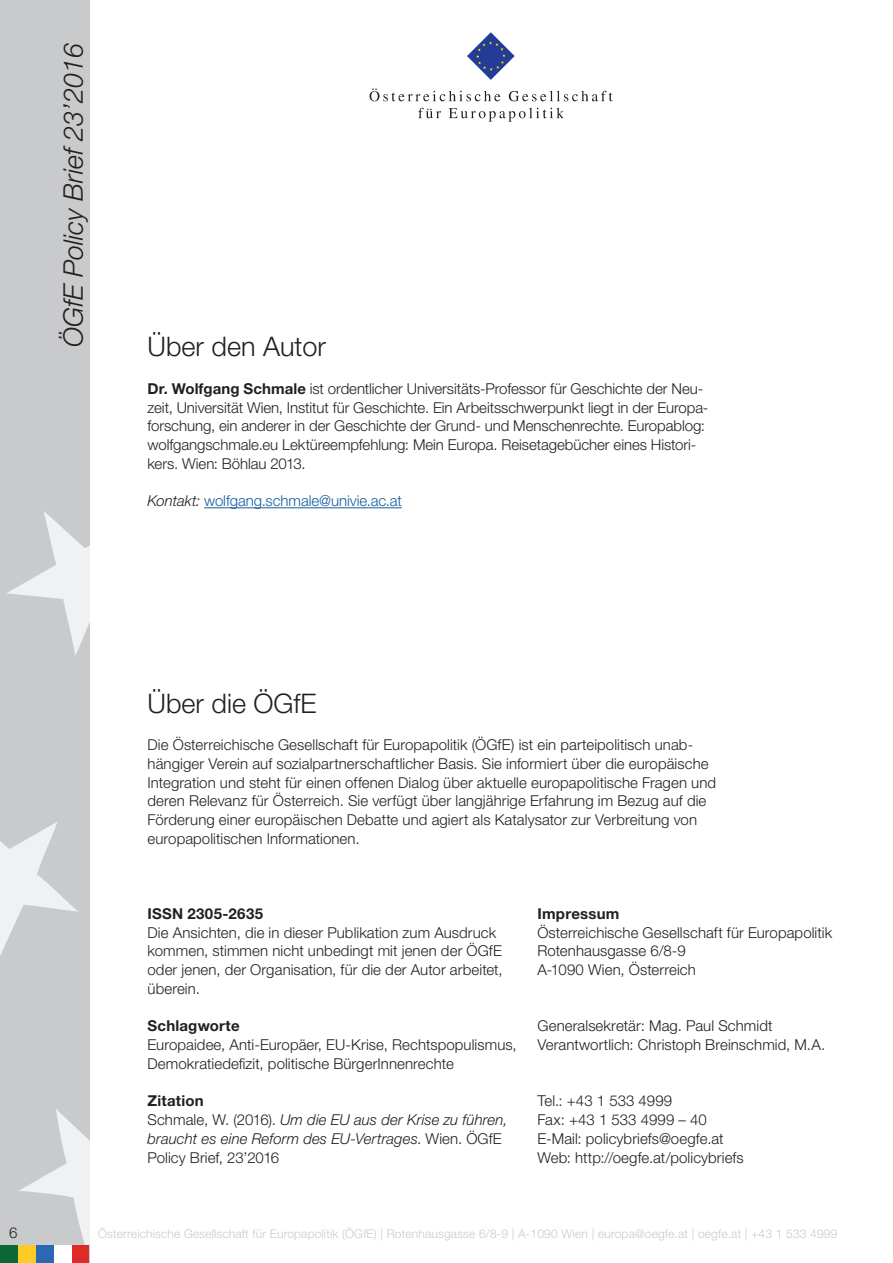
<style>
.page{position:relative;width:893px;height:1263px;background:#fff}
.page>*{position:absolute;margin:0;border:0;box-sizing:border-box;transform-origin:0 0}
.Untertitel{font:300 27px "Helvetica Neue LT Std";color:#231f20}
.t1{font:italic 300 27px "Helvetica Neue LT Std";color:#231f20}
.Standard_Paragraph{font:300 15px/18.8px "Helvetica Neue LT Std";letter-spacing:.005em;color:#231f20}
.Standard_Paragraph-2{font:italic 300 15px/18.8px "Helvetica Neue LT Std";letter-spacing:.005em;color:#231f20}
.Standard_Paragraph-3{font:700 15px "Helvetica Neue LT Std";letter-spacing:.015em;color:#231f20}
.Standard_Paragraph-4{font:300 15px "Helvetica Neue LT Std";letter-spacing:-.005em;color:#175d9e}
.t2{font:300 12px "Helvetica Neue LT Std";letter-spacing:.015em;color:#c9cacc}
.s1{font-weight:700}
.s2{font-style:italic;color:#231f20}
.s3{font-style:normal}
</style>
<div class="page">
<div style="left:0;top:0;width:89px;height:1263px;background:#c9cacc"></div>
<svg style="left:19px;top:1109px;width:70px;height:136px"></svg>
<svg style="left:0;top:822px;width:78px;height:134px"></svg>
<svg style="left:7px;top:511px;width:82px;height:144px"></svg>
<div style="left:18px;top:1245px;width:18px;height:18px;background:#fecb26"></div>
<div style="left:36px;top:1245px;width:18px;height:18px;background:#2b68b3"></div>
<div style="left:71px;top:1245px;width:18px;height:18px;background:#de2b26"></div>
<div style="left:0;top:1245px;width:18px;height:18px;background:#0b6936"></div>
<div style="left:54px;top:1245px;width:17px;height:18px;background:#fff"></div>
<svg style="left:467px;top:32px;width:48px;height:48px"></svg>
<svg style="left:370px;top:88px;width:130px;height:13px"></svg>
<svg style="left:509px;top:91px;width:104px;height:10px"></svg>
<svg style="left:418px;top:108px;width:23px;height:10px"></svg>
<svg style="left:449px;top:108px;width:115px;height:14px"></svg>
<hr style="left:204px;top:507px;width:198px;height:1px;background:#175d9e">
<h1 class="t1" style="left:57px;top:347px;width:305px;rotate:-90deg">ÖGfE Policy Brief 23’2016</h1>
<p class="Untertitel" style="left:148px;top:330px;width:180px">Über den Autor</p>
<p class="Standard_Paragraph" style="left:148px;top:379px;width:562px"><span class="s1">Dr. Wolfgang Schmale</span> ist ordentlicher Universitäts-Professor für Geschichte der Neu&shy;zeit, Universität Wien, Institut für Geschichte. Ein Arbeitsschwerpunkt liegt in der Europa&shy;forschung, ein anderer in der Geschichte der Grund- und Menschenrechte. Europablog: wolfgangschmale.eu Lektüreempfehlung: Mein Europa. Reisetagebücher eines Histori&shy;kers. Wien: Böhlau 2013.</p>
<p class="Standard_Paragraph-4" style="left:148px;top:492px;width:256px"><span class="s2">Kontakt:</span> wolfgang.schmale@univie.ac.at</p>
<p class="Untertitel" style="left:148px;top:686px;width:171px">Über die ÖGfE</p>
<p class="Standard_Paragraph" style="left:148px;top:735px;width:570px">Die Österreichische Gesellschaft für Europapolitik (ÖGfE) ist ein parteipolitisch unab&shy;hängiger Verein auf sozialpartnerschaftlicher Basis. Sie informiert über die europäische Integration und steht für einen offenen Dialog über aktuelle europapolitische Fragen und deren Relevanz für Österreich. Sie verfügt über langjährige Erfahrung im Bezug auf die Förderung einer europäischen Debatte und agiert als Katalysator zur Verbreitung von europapolitischen Informationen.</p>
<p class="Standard_Paragraph-3" style="left:148px;top:904px;width:117px">ISSN 2305-2635</p>
<p class="Standard_Paragraph" style="left:148px;top:922px;width:357px">Die Ansichten, die in dieser Publikation zum Ausdruck kommen, stimmen nicht unbedingt mit jenen der ÖGfE oder jenen, der Organisation, für die der Autor arbeitet, überein.</p>
<p class="Standard_Paragraph-3" style="left:148px;top:1017px;width:94px">Schlagworte</p>
<p class="Standard_Paragraph" style="left:148px;top:1035px;width:371px">Europaidee, Anti-Europäer, EU-Krise, Rechtspopulismus,<br>Demokratiedefizit, politische BürgerInnenrechte</p>
<p class="Standard_Paragraph-3" style="left:148px;top:1092px;width:58px">Zitation</p>
<p class="Standard_Paragraph-2" style="left:148px;top:1110px;width:362px"><span class="s3">Schmale, W. (2016).</span> Um die EU aus der Krise zu führen, braucht es eine Reform des EU-Vertrages<span class="s3">. Wien. ÖGfE<br>Policy Brief, 23’2016</span></p>
<p class="Standard_Paragraph-3" style="left:537px;top:904px;width:84px">Impressum</p>
<p class="Standard_Paragraph" style="left:537px;top:922px;width:296px">Österreichische Gesellschaft für Europapolitik</p>
<p class="Standard_Paragraph" style="left:537px;top:941px;width:150px">Rotenhausgasse 6/8-9</p>
<p class="Standard_Paragraph" style="left:537px;top:960px;width:160px">A-1090 Wien, Österreich</p>
<p class="Standard_Paragraph" style="left:537px;top:1016px;width:237px">Generalsekretär: Mag. Paul Schmidt</p>
<p class="Standard_Paragraph" style="left:537px;top:1035px;width:289px">Verantwortlich: Christoph Breinschmid, M.A.</p>
<p class="Standard_Paragraph" style="left:537px;top:1091px;width:136px">Tel.: +43 1 533 4999</p>
<p class="Standard_Paragraph" style="left:537px;top:1110px;width:171px">Fax: +43 1 533 4999 – 40</p>
<p class="Standard_Paragraph" style="left:537px;top:1129px;width:188px">E-Mail: policybriefs@oegfe.at</p>
<p class="Standard_Paragraph" style="left:537px;top:1147px;width:208px">Web: http://oegfe.at/policybriefs</p>
<p class="Standard_Paragraph" style="left:9px;top:1222px;width:10px">6</p>
<p class="t2" style="left:98px;top:1226px;width:741px">Österreichische Gesellschaft für Europapolitik (ÖGfE) | Rotenhausgasse 6/8-9 | A-1090 Wien | europa@oegfe.at | oegfe.at | +43 1 533 4999</p>
</div>
